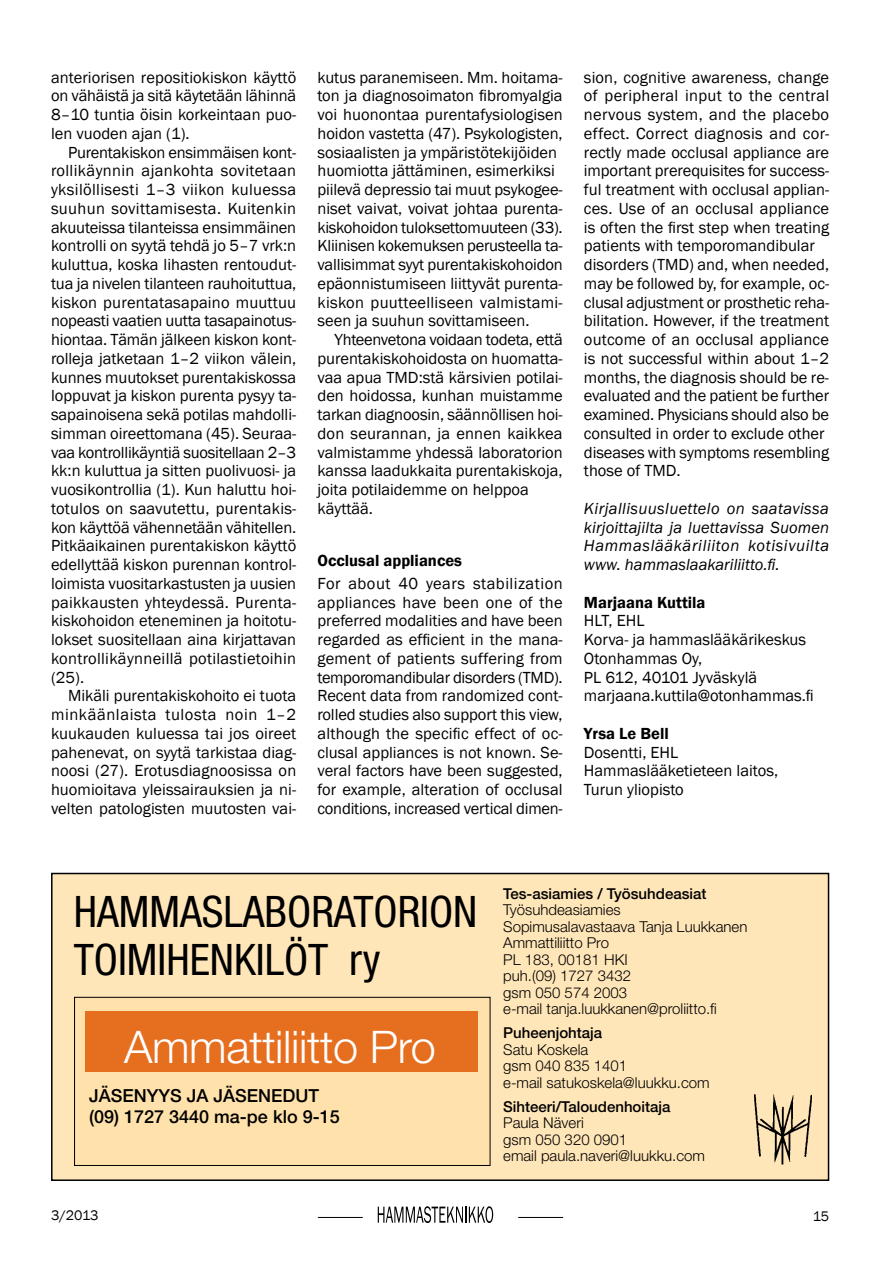
<style>
.page{position:relative;width:893px;height:1263px;background:#fff}
.page>*{position:absolute;margin:0;border:0;box-sizing:border-box;transform-origin:0 0}
.t1{font:300 45px "Helvetica Neue";letter-spacing:-.01em;color:#fff}
.t2{font:condensed 43.5px/48px "Helvetica Neue";color:#000}
.t3{font:500 18px/21.6px "Helvetica Neue";color:#000}
.t4{font:16.5px/18.8px "Franklin Gothic";color:#000}
.t5{font:italic 16.5px/18.8px "Franklin Gothic";letter-spacing:.005em;color:#000;text-align:justify}
.t6{font:600 16.5px "Franklin Gothic";color:#000}
.t7{font:300 15px/16.5px "Helvetica Neue";color:#000}
.t8{font:500 15px "Helvetica Neue";color:#000}
.t9{font:14.25px "Franklin Gothic";letter-spacing:-.01em;color:#000}
</style>
<div class="page">
<svg style="left:378px;top:1206px;width:115px;height:17px"></svg>
<div style="left:52px;top:873px;width:776px;height:307px;background:#ffe6b9"></div>
<div style="left:51px;top:873px;width:778px;height:308px;border:2px solid #000"></div>
<div style="left:75px;top:997px;width:415px;height:168px;background:#ffe2ab"></div>
<div style="left:74px;top:997px;width:416px;height:169px;border:1px solid #000"></div>
<img style="left:754px;top:1094px;width:58px;height:70px">
<div style="left:85px;top:1011px;width:392px;height:60px;background:#e66e1f"></div>
<hr style="left:318px;top:1217px;width:45px;height:1px;background:#000">
<hr style="left:518px;top:1217px;width:45px;height:1px;background:#000">
<p class="t4" style="left:51px;top:68px;width:247px;text-align:justify">anteriorisen repositiokiskon käyttö on vähäistä ja sitä käytetään lähinnä 8–10 tuntia öisin korkeintaan puo&shy;len vuoden ajan (1).</p>
<p class="t4" style="left:51px;top:143px;width:247px;text-align:justify;text-indent:17px">Purentakiskon ensimmäisen kont&shy;rollikäynnin ajankohta sovitetaan yksilöllisesti 1–3 viikon kuluessa suuhun sovittamisesta. Kuitenkin akuuteissa tilanteissa ensimmäinen kontrolli on syytä tehdä jo 5–7 vrk:n kuluttua, koska lihasten rentoudut&shy;tua ja nivelen tilanteen rauhoituttua, kiskon purentatasapaino muuttuu nopeasti vaatien uutta tasapainotus&shy;hiontaa. Tämän jälkeen kiskon kont&shy;rolleja jatketaan 1–2 viikon välein, kunnes muutokset purentakiskossa loppuvat ja kiskon purenta pysyy ta&shy;sapainoisena sekä potilas mahdolli&shy;simman oireettomana (45). Seuraa&shy;vaa kontrollikäyntiä suositellaan 2–3 kk:n kuluttua ja sitten puolivuosi- ja vuosikontrollia (1). Kun haluttu hoi&shy;totulos on saavutettu, purentakis&shy;kon käyttöä vähennetään vähitellen.<br>Pitkäaikainen purentakiskon käyttö edellyttää kiskon purennan kontrol&shy;loimista vuositarkastusten ja uusien paikkausten yhteydessä. Purenta&shy;kiskohoidon eteneminen ja hoitotu&shy;lokset suositellaan aina kirjattavan kontrollikäynneillä potilastietoihin (25).</p>
<p class="t4" style="left:51px;top:687px;width:247px;text-align:justify;text-indent:17px">Mikäli purentakiskohoito ei tuota minkäänlaista tulosta noin 1–2 kuukauden kuluessa tai jos oireet pahenevat, on syytä tarkistaa diag&shy;noosi (27). Erotusdiagnoosissa on huomioitava yleissairauksien ja ni&shy;velten patologisten muutosten vai-</p>
<p class="t4" style="left:317px;top:68px;width:247px">kutus paranemiseen. Mm. hoitama&shy;ton ja diagnosoimaton fibromyalgia voi huonontaa purentafysiologisen hoidon vastetta (47). Psykologisten, sosiaalisten ja ympäristötekijöiden huomiotta jättäminen, esimerkiksi piilevä depressio tai muut psykogee&shy;niset vaivat, voivat johtaa purenta&shy;kiskohoidon tuloksettomuuteen (33).<br>Kliinisen kokemuksen perusteella ta&shy;vallisimmat syyt purentakiskohoidon epäonnistumiseen liittyvät purenta&shy;kiskon puutteelliseen valmistami&shy;seen ja suuhun sovittamiseen.</p>
<p class="t4" style="left:317px;top:331px;width:247px;text-indent:17px">Yhteenvetona voidaan todeta, että purentakiskohoidosta on huomatta&shy;vaa apua TMD:stä kärsivien potilai&shy;den hoidossa, kunhan muistamme tarkan diagnoosin, säännöllisen hoi&shy;don seurannan, ja ennen kaikkea valmistamme yhdessä laboratorion kanssa laadukkaita purentakiskoja, joita potilaidemme on helppoa käyttää.</p>
<p class="t6" style="left:317px;top:550px;width:146px">Occlusal appliances</p>
<p class="t4" style="left:317px;top:574px;width:247px;text-align:justify">For about 40 years stabilization appliances have been one of the preferred modalities and have been regarded as efficient in the mana&shy;gement of patients suffering from temporomandibular disorders (TMD).<br>Recent data from randomized cont&shy;rolled studies also support this view, although the specific effect of oc&shy;clusal appliances is not known. Se&shy;veral factors have been suggested, for example, alteration of occlusal conditions, increased vertical dimen-</p>
<p class="t4" style="left:584px;top:68px;width:247px">sion, cognitive awareness, change of peripheral input to the central nervous system, and the placebo effect. Correct diagnosis and cor&shy;rectly made occlusal appliance are important prerequisites for success&shy;ful treatment with occlusal applian&shy;ces. Use of an occlusal appliance is often the first step when treating patients with temporomandibular disorders (TMD) and, when needed, may be followed by, for example, oc&shy;clusal adjustment or prosthetic reha&shy;bilitation. However, if the treatment outcome of an occlusal appliance is not successful within about 1–2 months, the diagnosis should be re&shy;evaluated and the patient be further examined. Physicians should also be consulted in order to exclude other diseases with symptoms resembling those of TMD.</p>
<p class="t5" style="left:584px;top:499px;width:247px">Kirjallisuusluettelo on saatavissa kirjoittajilta ja luettavissa Suomen Hammaslääkäriliiton kotisivuilta www. hammaslaakariliitto.fi.</p>
<p class="t6" style="left:584px;top:592px;width:123px">Marjaana Kuttila</p>
<p class="t4" style="left:584px;top:612px;width:231px">HLT, EHL<br>Korva- ja hammaslääkärikeskus<br>Otonhammas Oy,<br>PL 612, 40101 Jyväskylä marjaana.kuttila@otonhammas.fi</p>
<p class="t6" style="left:584px;top:723px;width:86px">Yrsa Le Bell</p>
<p class="t4" style="left:584px;top:743px;width:196px">Dosentti, EHL<br>Hammaslääketieteen laitos,<br>Turun yliopisto</p>
<h2 class="t2" style="left:74px;top:887px;width:405px">HAMMASLABORATORION<br>TOIMIHENKILÖT ry</h2>
<h1 class="t1" style="left:124px;top:1019px;width:313px">Ammattiliitto Pro</h1>
<p class="t3" style="left:89px;top:1084px;width:252px">Jäsenyys ja jäsenedut (09) 1727 3440 ma-pe klo 9-15</p>
<p class="t8" style="left:503px;top:884px;width:205px">Tes-asiamies / Työsuhdeasiat</p>
<p class="t7" style="left:503px;top:901px;width:246px">Työsuhdeasiamies<br>Sopimusalavastaava Tanja Luukkanen<br>Ammattiliitto Pro<br>PL 183, 00181 HKI<br>puh.(09) 1727 3432<br>gsm 050 574 2003<br>e-mail tanja.luukkanen@proliitto.fi</p>
<p class="t8" style="left:503px;top:1024px;width:100px">Puheenjohtaja</p>
<p class="t7" style="left:503px;top:1041px;width:208px">Satu Koskela<br>gsm 040 835 1401<br>e-mail satukoskela@luukku.com</p>
<p class="t8" style="left:503px;top:1097px;width:169px">Sihteeri/Taloudenhoitaja</p>
<p class="t7" style="left:503px;top:1114px;width:203px">Paula Näveri<br>gsm 050 320 0901<br>email paula.naveri@luukku.com</p>
<p class="t9" style="left:51px;top:1206px;width:49px">3/2013</p>
<p class="t9" style="left:813px;top:1207px;width:18px">15</p>
</div>
